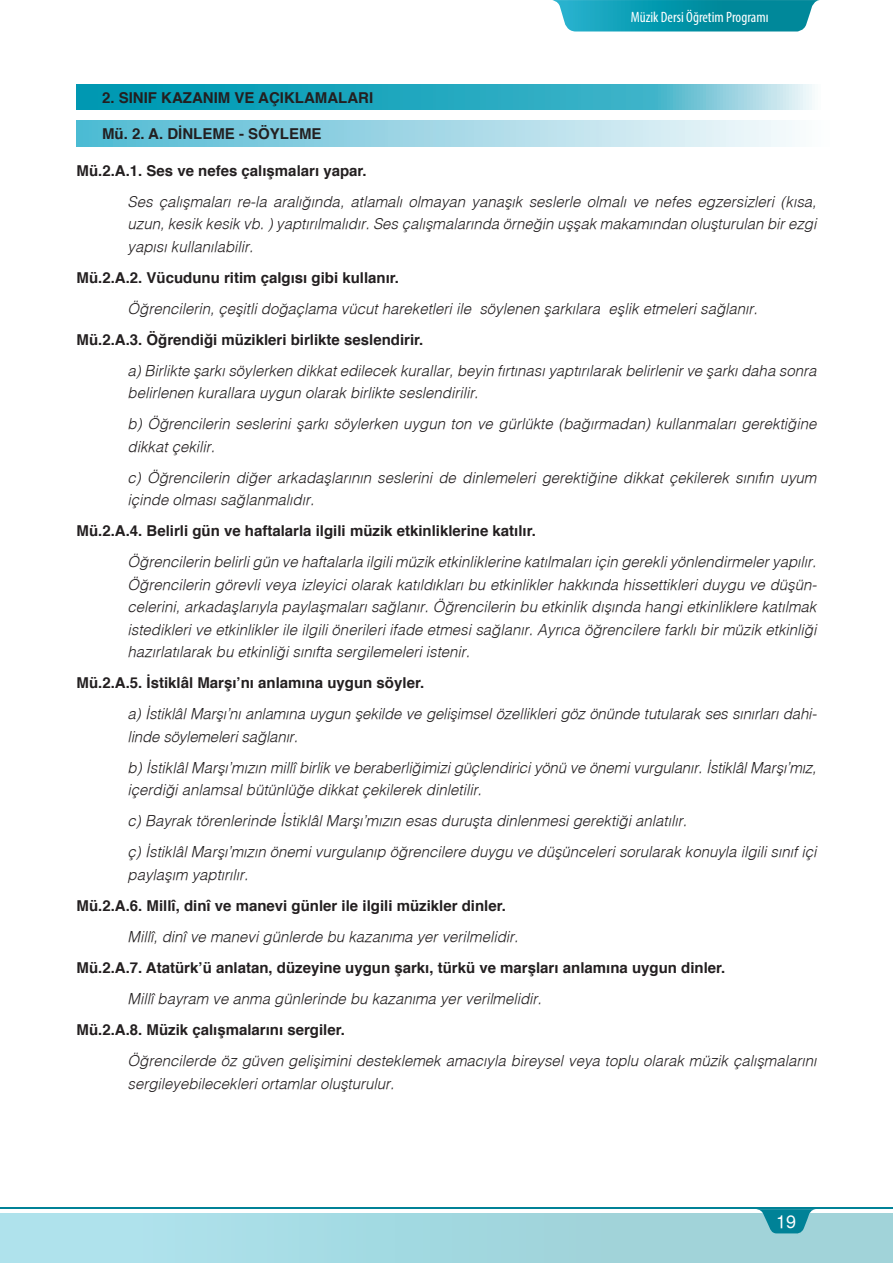
<style>
.page{position:relative;width:893px;height:1263px;background:#fff}
.page>*{position:absolute;margin:0;border:0;box-sizing:border-box;transform-origin:0 0}
.t1{font:500 18px "Helvetica";color:#fff}
.t2{font:italic 300 15px/22.5px "Helvetica";color:#231f20}
.t3{font:700 15px "Helvetica";color:#231f20}
.t4{font:condensed 15px "Myriad Pro";color:#fff}
</style>
<div class="page">
<div style="left:0;top:1213px;width:893px;height:50px;background:linear-gradient(to right,#aee3ed,#9dcfd4)"></div>
<hr style="left:0;top:1213px;width:1px;height:50px;background:#afe2ec">
<hr style="left:0;top:1207px;width:893px;height:2px;background:#008297">
<svg style="left:756px;top:1209px;width:66px;height:25px;background:#45a5b3"></svg>
<svg style="left:552px;top:0;width:268px;height:32px;background:#209fb2"></svg>
<svg style="left:77px;top:84px;width:735px;height:26px;background:#36afc4"></svg>
<div style="left:77px;top:121px;width:755px;height:25px;background:linear-gradient(to right,#50b9d3,#fefcfd)"></div>
<p class="t4" style="left:631px;top:8px;width:139px">Müzik Dersi Öğretim Programı</p>
<p class="t3" style="left:102px;top:85px;width:273px">2. SINIF KAZANIM VE AÇIKLAMALARI</p>
<p class="t3" style="left:102px;top:122px;width:221px">Mü. 2. A. DİNLEME - SÖYLEME</p>
<p class="t3" style="left:77px;top:158px;width:292px">Mü.2.A.1. Ses ve nefes çalışmaları yapar.</p>
<p class="t2" style="left:128px;top:190px;width:690px;text-align:justify">Ses çalışmaları re-la aralığında, atlamalı olmayan yanaşık seslerle olmalı ve nefes egzersizleri (kısa, uzun, kesik kesik vb. ) yaptırılmalıdır. Ses çalışmalarında örneğin uşşak makamından oluşturulan bir ezgi yapısı kullanılabilir.</p>
<p class="t3" style="left:77px;top:265px;width:324px">Mü.2.A.2. Vücudunu ritim çalgısı gibi kullanır.</p>
<p class="t2" style="left:128px;top:297px;width:632px">Öğrencilerin, çeşitli doğaçlama vücut hareketleri ile söylenen şarkılara eşlik etmeleri sağlanır.</p>
<p class="t3" style="left:77px;top:327px;width:348px">Mü.2.A.3. Öğrendiği müzikleri birlikte seslendirir.</p>
<p class="t2" style="left:128px;top:359px;width:690px">a) Birlikte şarkı söylerken dikkat edilecek kurallar, beyin fırtınası yaptırılarak belirlenir ve şarkı daha sonra belirlenen kurallara uygun olarak birlikte seslendirilir.</p>
<p class="t2" style="left:128px;top:412px;width:690px">b) Öğrencilerin seslerini şarkı söylerken uygun ton ve gürlükte (bağırmadan) kullanmaları gerektiğine dikkat çekilir.</p>
<p class="t2" style="left:128px;top:466px;width:690px">c) Öğrencilerin diğer arkadaşlarının seslerini de dinlemeleri gerektiğine dikkat çekilerek sınıfın uyum içinde olması sağlanmalıdır.</p>
<p class="t3" style="left:77px;top:519px;width:461px">Mü.2.A.4. Belirli gün ve haftalarla ilgili müzik etkinliklerine katılır.</p>
<p class="t2" style="left:128px;top:550px;width:691px;text-align:justify">Öğrencilerin belirli gün ve haftalarla ilgili müzik etkinliklerine katılmaları için gerekli yönlendirmeler yapılır.<br>Öğrencilerin görevli veya izleyici olarak katıldıkları bu etkinlikler hakkında hissettikleri duygu ve düşün&shy;celerini, arkadaşlarıyla paylaşmaları sağlanır. Öğrencilerin bu etkinlik dışında hangi etkinliklere katılmak istedikleri ve etkinlikler ile ilgili önerileri ifade etmesi sağlanır. Ayrıca öğrencilere farklı bir müzik etkinliği hazırlatılarak bu etkinliği sınıfta sergilemeleri istenir.</p>
<p class="t3" style="left:77px;top:671px;width:349px">Mü.2.A.5. İstiklâl Marşı’nı anlamına uygun söyler.</p>
<p class="t2" style="left:128px;top:702px;width:691px">a) İstiklâl Marşı’nı anlamına uygun şekilde ve gelişimsel özellikleri göz önünde tutularak ses sınırları dahi&shy;linde söylemeleri sağlanır.</p>
<p class="t2" style="left:128px;top:756px;width:690px">b) İstiklâl Marşı’mızın millî birlik ve beraberliğimizi güçlendirici yönü ve önemi vurgulanır. İstiklâl Marşı’mız, içerdiği anlamsal bütünlüğe dikkat çekilerek dinletilir.</p>
<p class="t2" style="left:128px;top:805px;width:690px;line-height:31px">c) Bayrak törenlerinde İstiklâl Marşı’mızın esas duruşta dinlenmesi gerektiği anlatılır.<br>ç) İstiklâl Marşı’mızın önemi vurgulanıp öğrencilere duygu ve düşünceleri sorularak konuyla ilgili sınıf içi</p>
<p class="t2" style="left:128px;top:863px;width:122px">paylaşım yaptırılır.</p>
<p class="t3" style="left:77px;top:893px;width:431px">Mü.2.A.6. Millî, dinî ve manevi günler ile ilgili müzikler dinler.</p>
<p class="t2" style="left:128px;top:925px;width:392px">Millî, dinî ve manevi günlerde bu kazanıma yer verilmelidir.</p>
<p class="t3" style="left:77px;top:956px;width:650px">Mü.2.A.7. Atatürk’ü anlatan, düzeyine uygun şarkı, türkü ve marşları anlamına uygun dinler.</p>
<p class="t2" style="left:128px;top:987px;width:416px">Millî bayram ve anma günlerinde bu kazanıma yer verilmelidir.</p>
<p class="t3" style="left:77px;top:1018px;width:270px">Mü.2.A.8. Müzik çalışmalarını sergiler.</p>
<p class="t2" style="left:128px;top:1049px;width:690px">Öğrencilerde öz güven gelişimini desteklemek amacıyla bireysel veya toplu olarak müzik çalışmalarını sergileyebilecekleri ortamlar oluşturulur.</p>
<p class="t1" style="left:776px;top:1211px;width:22px">19</p>
</div>
